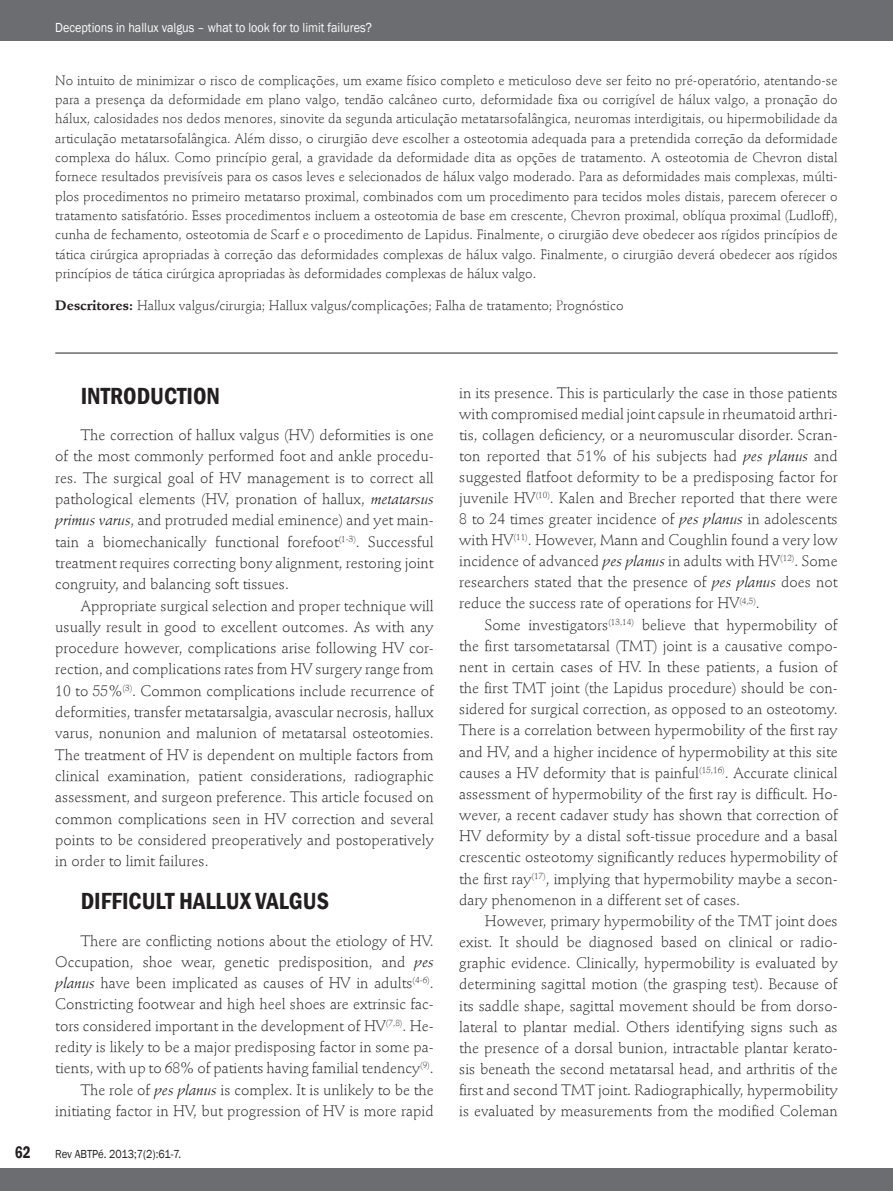
<style>
.page{position:relative;width:893px;height:1191px;background:#fff}
.page>*{position:absolute;margin:0;border:0;box-sizing:border-box;transform-origin:0 0}
.t1{font:600 condensed 24px "Franklin Gothic";color:#231f20}
.t2{font:600 condensed 17.25px "Franklin Gothic";color:#231f20;scale:.9 1}
.t3{font:300 15px/21.3px "Stempel Schneidler Std";color:#231f20;text-align:justify}
.t4{font:300 13.5px/19.4px "Stempel Schneidler Std";color:#231f20;text-align:justify}
.t5{font:13.5px "Franklin Gothic";color:#fff;scale:.9 1}
.t6{font:12px "Franklin Gothic";letter-spacing:-.005em;color:#231f20;scale:.9 1}
.s1{font-weight:700}
.s2{font-weight:400;font-style:italic}
</style>
<div class="page">
<div style="left:0;top:0;width:893px;height:40px;background:#6c6d70"></div>
<div style="left:0;top:1168px;width:893px;height:23px;background:#6c6d70"></div>
<hr style="left:55px;top:353px;width:783px;height:1px;background:#231f20">
<p class="t5" style="left:55px;top:19px;width:353px">Deceptions in hallux valgus – what to look for to limit failures?</p>
<p class="t4" style="left:55px;top:71px;width:784px">No intuito de minimizar o risco de complicações, um exame físico completo e meticuloso deve ser feito no pré-operatório, atentando-se para a presença da deformidade em plano valgo, tendão calcâneo curto, deformidade fixa ou corrigível de hálux valgo, a pronação do hálux, calosidades nos dedos menores, sinovite da segunda articulação metatarsofalângica, neuromas interdigitais, ou hipermobilidade da articulação metatarsofalângica. Além disso, o cirurgião deve escolher a osteotomia adequada para a pretendida correção da deformidade complexa do hálux. Como princípio geral, a gravidade da deformidade dita as opções de tratamento. A osteotomia de Chevron distal fornece resultados previsíveis para os casos leves e selecionados de hálux valgo moderado. Para as deformidades mais complexas, múlti&shy;plos procedimentos no primeiro metatarso proximal, combinados com um procedimento para tecidos moles distais, parecem oferecer o tratamento satisfatório. Esses procedimentos incluem a osteotomia de base em crescente, Chevron proximal, oblíqua proximal (Ludloff), cunha de fechamento, osteotomia de Scarf e o procedimento de Lapidus. Finalmente, o cirurgião deve obedecer aos rígidos princípios de tática cirúrgica apropriadas à correção das deformidades complexas de hálux valgo. Finalmente, o cirurgião deverá obedecer aos rígidos princípios de tática cirúrgica apropriadas às deformidades complexas de hálux valgo.</p>
<p class="t4" style="left:55px;top:296px;width:570px"><span class="s1">Descritores:</span> Hallux valgus/cirurgia; Hallux valgus/complicações; Falha de tratamento; Prognóstico</p>
<h1 class="t1" style="left:81px;top:380px;width:141px">INTRODUCTION</h1>
<p class="t3" style="left:55px;top:424px;width:380px;text-indent:26px">The correction of hallux valgus (HV) deformities is one of the most commonly performed foot and ankle procedu&shy;res. The surgical goal of HV management is to correct all pathological elements (HV, pronation of hallux, <span class="s2">metatarsus primus varus</span>, and protruded medial eminence) and yet main&shy;tain a biomechanically functional forefoot<sup>(1-3)</sup>. Successful treatment requires correcting bony alignment, restoring joint congruity, and balancing soft tissues.</p>
<p class="t3" style="left:55px;top:595px;width:380px;text-indent:26px">Appropriate surgical selection and proper technique will usually result in good to excellent outcomes. As with any procedure however, complications arise following HV cor&shy;rection, and complications rates from HV surgery range from 10 to 55%<sup>(3)</sup>. Common complications include recurrence of deformities, transfer metatarsalgia, avascular necrosis, hallux varus, nonunion and malunion of metatarsal osteotomies.<br>The treatment of HV is dependent on multiple factors from clinical examination, patient considerations, radiographic assessment, and surgeon preference. This article focused on common complications seen in HV correction and several points to be considered preoperatively and postoperatively in order to limit failures.</p>
<h1 class="t1" style="left:81px;top:885px;width:250px">DIFFICULT HALLUX VALGUS</h1>
<p class="t3" style="left:55px;top:930px;width:380px;text-align:right">There are conflicting notions about the etiology of HV.<br>Occupation, shoe wear, genetic predisposition, and <span class="s2">pes planus</span> have been implicated as causes of HV in adults<sup>(4-6)</sup>.<br>Constricting footwear and high heel shoes are extrinsic fac&shy;tors considered important in the development of HV<sup>(7,8)</sup>. He&shy;redity is likely to be a major predisposing factor in some pa&shy;tients, with up to 68% of patients having familial tendency<sup>(9)</sup>.<br>The role of <span class="s2">pes planus</span> is complex. It is unlikely to be the initiating factor in HV, but progression of HV is more rapid</p>
<p class="t2" style="left:15px;top:1141px;width:19px">62</p>
<p class="t6" style="left:55px;top:1146px;width:142px">Rev ABTPé. 2013;7(2):61-7.</p>
<p class="t3" style="left:459px;top:383px;width:380px">in its presence. This is particularly the case in those patients with compromised medial joint capsule in rheumatoid arthri&shy;tis, collagen deficiency, or a neuromuscular disorder. Scran&shy;ton reported that 51% of his subjects had <span class="s2">pes planus</span> and suggested flatfoot deformity to be a predisposing factor for juvenile HV<sup>(10)</sup>. Kalen and Brecher reported that there were 8 to 24 times greater incidence of <span class="s2">pes planus</span> in adolescents with HV<sup>(11)</sup>. However, Mann and Coughlin found a very low incidence of advanced <span class="s2">pes planus</span> in adults with HV<sup>(12)</sup>. Some researchers stated that the presence of <span class="s2">pes planus</span> does not reduce the success rate of operations for HV<sup>(4,5)</sup>.</p>
<p class="t3" style="left:459px;top:614px;width:380px;text-indent:26px">Some investigators<sup>(13,14)</sup> believe that hypermobility of the first tarsometatarsal (TMT) joint is a causative compo&shy;nent in certain cases of HV. In these patients, a fusion of the first TMT joint (the Lapidus procedure) should be con&shy;sidered for surgical correction, as opposed to an osteotomy.<br>There is a correlation between hypermobility of the first ray and HV, and a higher incidence of hypermobility at this site causes a HV deformity that is painful<sup>(15,16)</sup>. Accurate clinical assessment of hypermobility of the first ray is difficult. Ho&shy;wever, a recent cadaver study has shown that correction of HV deformity by a distal soft-tissue procedure and a basal crescentic osteotomy significantly reduces hypermobility of the first ray<sup>(17)</sup>, implying that hypermobility maybe a secon&shy;dary phenomenon in a different set of cases.</p>
<p class="t3" style="left:459px;top:910px;width:380px;text-align:left;text-indent:26px">However, primary hypermobility of the TMT joint does exist. It should be diagnosed based on clinical or radio&shy;graphic evidence. Clinically, hypermobility is evaluated by determining sagittal motion (the grasping test). Because of its saddle shape, sagittal movement should be from dorso&shy;lateral to plantar medial. Others identifying signs such as the presence of a dorsal bunion, intractable plantar kerato&shy;sis beneath the second metatarsal head, and arthritis of the first and second TMT joint. Radiographically, hypermobility is evaluated by measurements from the modified Coleman</p>
</div>
